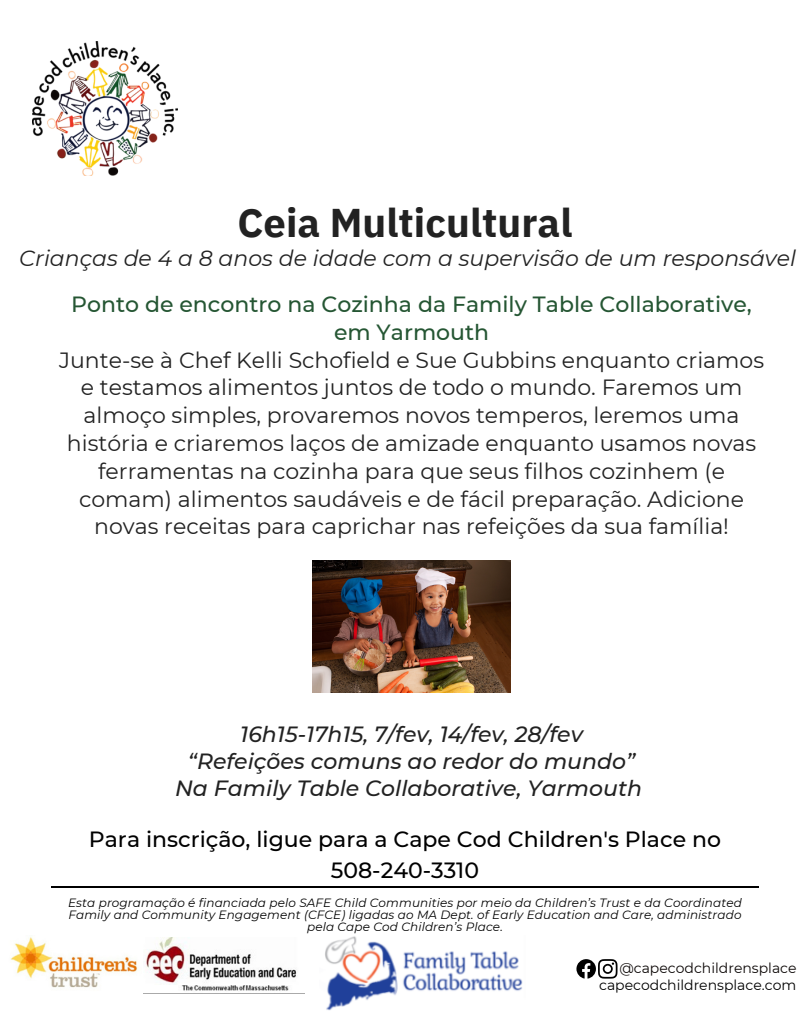
<style>
.page{position:relative;width:810px;height:1013px;background:#fff}
.page>*{position:absolute;margin:0;border:0;box-sizing:border-box;transform-origin:0 0}
.t1{font:700 40px "IBM Plex Sans";color:#222}
.t2{font:22px/27.8px "Montserrat";color:#222;text-align:center}
.t3{font:italic 500 22px "Montserrat";color:#222}
.t4{font:500 22px/27.8px "Montserrat";color:#255633;text-align:center}
.t5{font:500 22px/30.8px "Montserrat";color:#000;text-align:center}
.t6{font:italic 22px "Montserrat";color:#222}
.t7{font:14px "Montserrat";color:#000}
.t8{font:14px "Montserrat";color:#0d0807}
.t9{font:italic 12px/12px "Montserrat";letter-spacing:.01em;color:#000;text-align:center}
</style>
<div class="page">
<img style="left:33px;top:42px;width:144px;height:134px">
<img style="left:145px;top:937px;width:152px;height:54px">
<img style="left:10px;top:937px;width:128px;height:51px">
<hr style="left:51px;top:885px;width:708px;height:2px;background:#000">
<svg style="left:576px;top:959px;width:42px;height:19px"></svg>
<img style="left:325px;top:936px;width:198px;height:75px">
<img style="left:312px;top:560px;width:198px;height:132px">
<p class="t1" style="left:237px;top:196px;width:337px">Ceia Multicultural</p>
<p class="t6" style="left:19px;top:245px;width:778px">Crianças de 4 a 8 anos de idade com a supervisão de um responsável</p>
<p class="t4" style="left:71px;top:290px;width:682px">Ponto de encontro na Cozinha da Family Table Collaborative, em Yarmouth</p>
<p class="t2" style="left:59px;top:346px;width:706px">Junte-se à Chef Kelli Schofield e Sue Gubbins enquanto criamos e testamos alimentos juntos de todo o mundo. Faremos um almoço simples, provaremos novos temperos, leremos uma história e criaremos laços de amizade enquanto usamos novas ferramentas na cozinha para que seus filhos cozinhem (e comam) alimentos saudáveis e de fácil preparação. Adicione novas receitas para caprichar nas refeições da sua família!</p>
<p class="t3" style="left:240px;top:721px;width:344px">16h15-17h15, 7/fev, 14/fev, 28/fev</p>
<p class="t3" style="left:188px;top:748px;width:449px">“Refeições comuns ao redor do mundo”</p>
<p class="t3" style="left:175px;top:775px;width:469px">Na Family Table Collaborative, Yarmouth</p>
<p class="t5" style="left:89px;top:824px;width:634px">Para inscrição, ligue para a Cape Cod Children's Place no<br>508-240-3310</p>
<p class="t9" style="left:68px;top:897px;width:675px">Esta programação é financiada pelo SAFE Child Communities por meio da Children’s Trust e da Coordinated<br>Family and Community Engagement (CFCE) ligadas ao MA Dept. of Early Education and Care, administrado pela Cape Cod Children’s Place.</p>
<p class="t8" style="left:619px;top:959px;width:179px">@capecodchildrensplace</p>
<p class="t7" style="left:599px;top:976px;width:199px">capecodchildrensplace.com</p>
</div>
